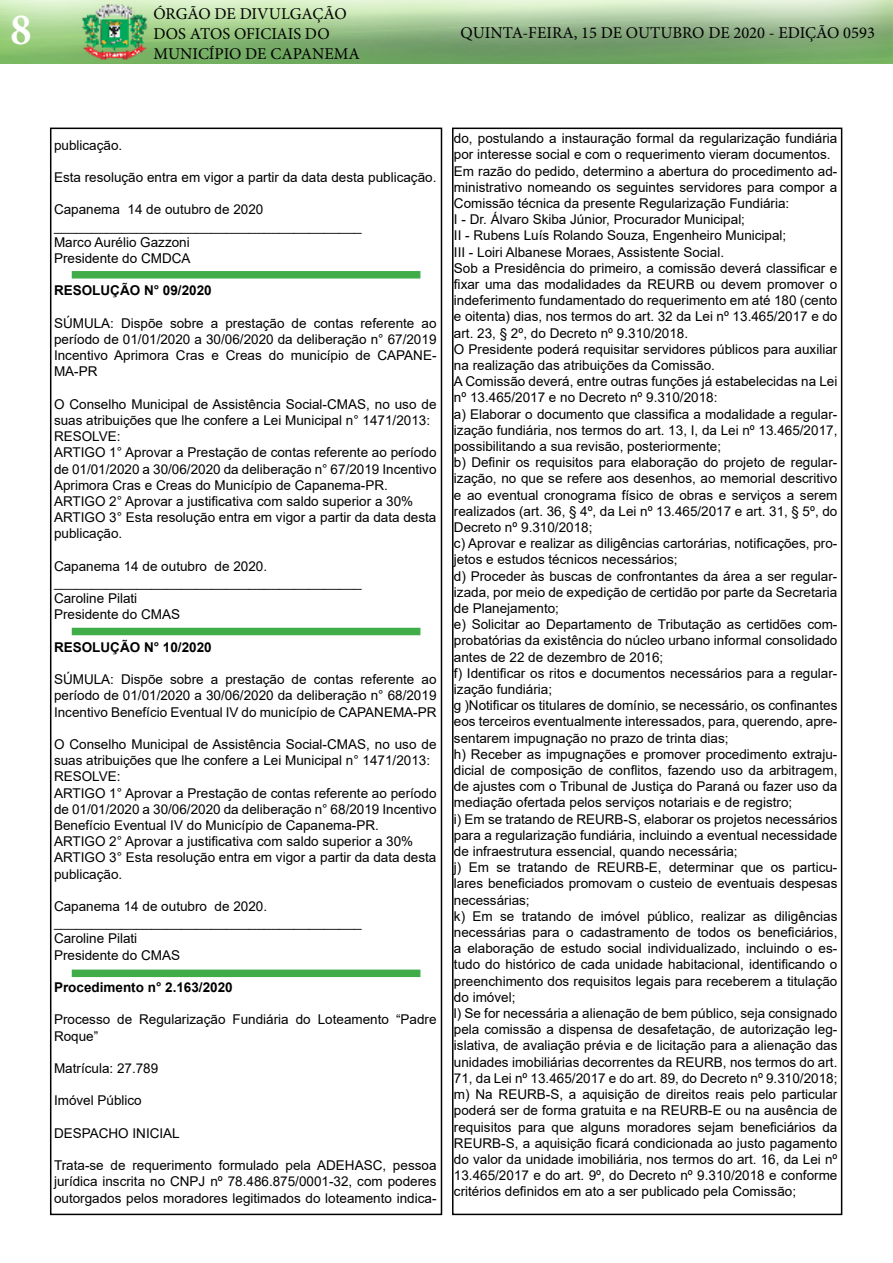
<style>
.page{position:relative;width:893px;height:1263px;background:#fff}
.page>*{position:absolute;margin:0;border:0;box-sizing:border-box;transform-origin:0 0}
.t1{font:700 condensed 45px "Minion Pro";color:#fff}
.t2{font:16.5px/19.8px "Minion Pro";color:#000}
.t3{font:13.5px/16.2px "Arial";color:#000}
.t4{font:700 13.5px "Arial";color:#000}
</style>
<div class="page">
<div style="left:50px;top:128px;width:392px;height:1087px;border:2px solid #000"></div>
<img style="left:0;top:0;width:893px;height:64px">
<div style="left:452px;top:128px;width:390px;height:1087px;border:2px solid #000"></div>
<div style="left:72px;top:271px;width:348px;height:8px;background:#41ad49"></div>
<div style="left:72px;top:628px;width:348px;height:7px;background:#41ad49"></div>
<div style="left:72px;top:969px;width:348px;height:8px;background:#41ad49"></div>
<h1 class="t1" style="left:11px;top:-1px;width:22px">8</h1>
<p class="t2" style="left:153px;top:4px;width:208px">ÓRGÃO DE DIVULGAÇÃO<br>DOS ATOS OFICIAIS DO<br>MUNICÍPIO DE CAPANEMA</p>
<p class="t2" style="left:461px;top:23px;width:416px">QUINTA-FEIRA, 15 DE OUTUBRO DE 2020 - EDIÇÃO 0593</p>
<p class="t3" style="left:54px;top:137px;width:70px">publicação.</p>
<p class="t3" style="left:54px;top:169px;width:384px">Esta resolução entra em vigor a partir da data desta publicação.</p>
<p class="t3" style="left:54px;top:201px;width:309px">Capanema 14 de outubro de 2020 _________________________________________<br>Marco Aurélio Gazzoni<br>Presidente do CMDCA</p>
<p class="t4" style="left:54px;top:281px;width:159px">RESOLUÇÃO N° 09/2020</p>
<p class="t3" style="left:54px;top:315px;width:384px;text-align:justify">SÚMULA: Dispõe sobre a prestação de contas referente ao período de 01/01/2020 a 30/06/2020 da deliberação n° 67/2019<br>Incentivo Aprimora Cras e Creas do município de CAPANE-MA-PR</p>
<p class="t3" style="left:54px;top:396px;width:384px">O Conselho Municipal de Assistência Social-CMAS, no uso de suas atribuições que lhe confere a Lei Municipal n° 1471/2013:<br>RESOLVE:<br>ARTIGO 1° Aprovar a Prestação de contas referente ao período de 01/01/2020 a 30/06/2020 da deliberação n° 67/2019 Incentivo Aprimora Cras e Creas do Município de Capanema-PR.<br>ARTIGO 2° Aprovar a justificativa com saldo superior a 30% ARTIGO 3° Esta resolução entra em vigor a partir da data desta publicação.</p>
<p class="t3" style="left:54px;top:558px;width:309px">Capanema 14 de outubro de 2020. _________________________________________<br>Caroline Pilati<br>Presidente do CMAS</p>
<p class="t4" style="left:54px;top:637px;width:159px">RESOLUÇÃO N° 10/2020</p>
<p class="t3" style="left:54px;top:671px;width:384px;text-align:justify">SÚMULA: Dispõe sobre a prestação de contas referente ao período de 01/01/2020 a 30/06/2020 da deliberação n° 68/2019<br>Incentivo Benefício Eventual IV do município de CAPANEMA-PR</p>
<p class="t3" style="left:54px;top:736px;width:384px">O Conselho Municipal de Assistência Social-CMAS, no uso de suas atribuições que lhe confere a Lei Municipal n° 1471/2013:<br>RESOLVE:<br>ARTIGO 1° Aprovar a Prestação de contas referente ao período de 01/01/2020 a 30/06/2020 da deliberação n° 68/2019 Incentivo Benefício Eventual IV do Município de Capanema-PR.<br>ARTIGO 2° Aprovar a justificativa com saldo superior a 30% ARTIGO 3° Esta resolução entra em vigor a partir da data desta publicação.</p>
<p class="t3" style="left:54px;top:898px;width:309px">Capanema 14 de outubro de 2020. _________________________________________<br>Caroline Pilati<br>Presidente do CMAS</p>
<p class="t4" style="left:54px;top:978px;width:180px">Procedimento n° 2.163/2020</p>
<p class="t3" style="left:54px;top:1011px;width:384px">Processo de Regularização Fundiária do Loteamento “Padre<br>Roque”</p>
<p class="t3" style="left:54px;top:1060px;width:106px">Matrícula: 27.789</p>
<p class="t3" style="left:54px;top:1092px;width:89px">Imóvel Público</p>
<p class="t3" style="left:54px;top:1125px;width:127px">DESPACHO INICIAL</p>
<p class="t3" style="left:54px;top:1157px;width:384px;text-align:justify">Trata-se de requerimento formulado pela ADEHASC, pessoa jurídica inscrita no CNPJ nº 78.486.875/0001-32, com poderes outorgados pelos moradores legitimados do loteamento indica-</p>
<p class="t3" style="left:454px;top:130px;width:385px">do, postulando a instauração formal da regularização fundiária por interesse social e com o requerimento vieram documentos.<br>Em razão do pedido, determino a abertura do procedimento ad&shy;ministrativo nomeando os seguintes servidores para compor a Comissão técnica da presente Regularização Fundiária:<br>I - Dr. Álvaro Skiba Júnior, Procurador Municipal;<br>II - Rubens Luís Rolando Souza, Engenheiro Municipal;<br>III - Loiri Albanese Moraes, Assistente Social.<br>Sob a Presidência do primeiro, a comissão deverá classificar e fixar uma das modalidades da REURB ou devem promover o indeferimento fundamentado do requerimento em até 180 (cento e oitenta) dias, nos termos do art. 32 da Lei nº 13.465/2017 e do art. 23, § 2º, do Decreto nº 9.310/2018.<br>O Presidente poderá requisitar servidores públicos para auxiliar na realização das atribuições da Comissão.<br>A Comissão deverá, entre outras funções já estabelecidas na Lei nº 13.465/2017 e no Decreto nº 9.310/2018:<br>a) Elaborar o documento que classifica a modalidade a regular&shy;ização fundiária, nos termos do art. 13, I, da Lei nº 13.465/2017, possibilitando a sua revisão, posteriormente;<br>b) Definir os requisitos para elaboração do projeto de regular&shy;ização, no que se refere aos desenhos, ao memorial descritivo e ao eventual cronograma físico de obras e serviços a serem realizados (art. 36, § 4º, da Lei nº 13.465/2017 e art. 31, § 5º, do Decreto nº 9.310/2018;<br>c) Aprovar e realizar as diligências cartorárias, notificações, pro&shy;jetos e estudos técnicos necessários;<br>d) Proceder às buscas de confrontantes da área a ser regular&shy;izada, por meio de expedição de certidão por parte da Secretaria de Planejamento;<br>e) Solicitar ao Departamento de Tributação as certidões com&shy;probatórias da existência do núcleo urbano informal consolidado antes de 22 de dezembro de 2016;<br>f) Identificar os ritos e documentos necessários para a regular&shy;ização fundiária;<br>g )Notificar os titulares de domínio, se necessário, os confinantes eos terceiros eventualmente interessados, para, querendo, apre&shy;sentarem impugnação no prazo de trinta dias;<br>h) Receber as impugnações e promover procedimento extraju&shy;dicial de composição de conflitos, fazendo uso da arbitragem, de ajustes com o Tribunal de Justiça do Paraná ou fazer uso da mediação ofertada pelos serviços notariais e de registro;<br>i) Em se tratando de REURB-S, elaborar os projetos necessários para a regularização fundiária, incluindo a eventual necessidade de infraestrutura essencial, quando necessária;<br>j) Em se tratando de REURB-E, determinar que os particu&shy;lares beneficiados promovam o custeio de eventuais despesas necessárias;<br>k) Em se tratando de imóvel público, realizar as diligências necessárias para o cadastramento de todos os beneficiários, a elaboração de estudo social individualizado, incluindo o es&shy;tudo do histórico de cada unidade habitacional, identificando o preenchimento dos requisitos legais para receberem a titulação do imóvel;<br>l) Se for necessária a alienação de bem público, seja consignado pela comissão a dispensa de desafetação, de autorização leg&shy;islativa, de avaliação prévia e de licitação para a alienação das unidades imobiliárias decorrentes da REURB, nos termos do art.<br>71, da Lei nº 13.465/2017 e do art. 89, do Decreto nº 9.310/2018; m) Na REURB-S, a aquisição de direitos reais pelo particular poderá ser de forma gratuita e na REURB-E ou na ausência de requisitos para que alguns moradores sejam beneficiários da REURB-S, a aquisição ficará condicionada ao justo pagamento do valor da unidade imobiliária, nos termos do art. 16, da Lei nº 13.465/2017 e do art. 9º, do Decreto nº 9.310/2018 e conforme critérios definidos em ato a ser publicado pela Comissão;</p>
</div>
